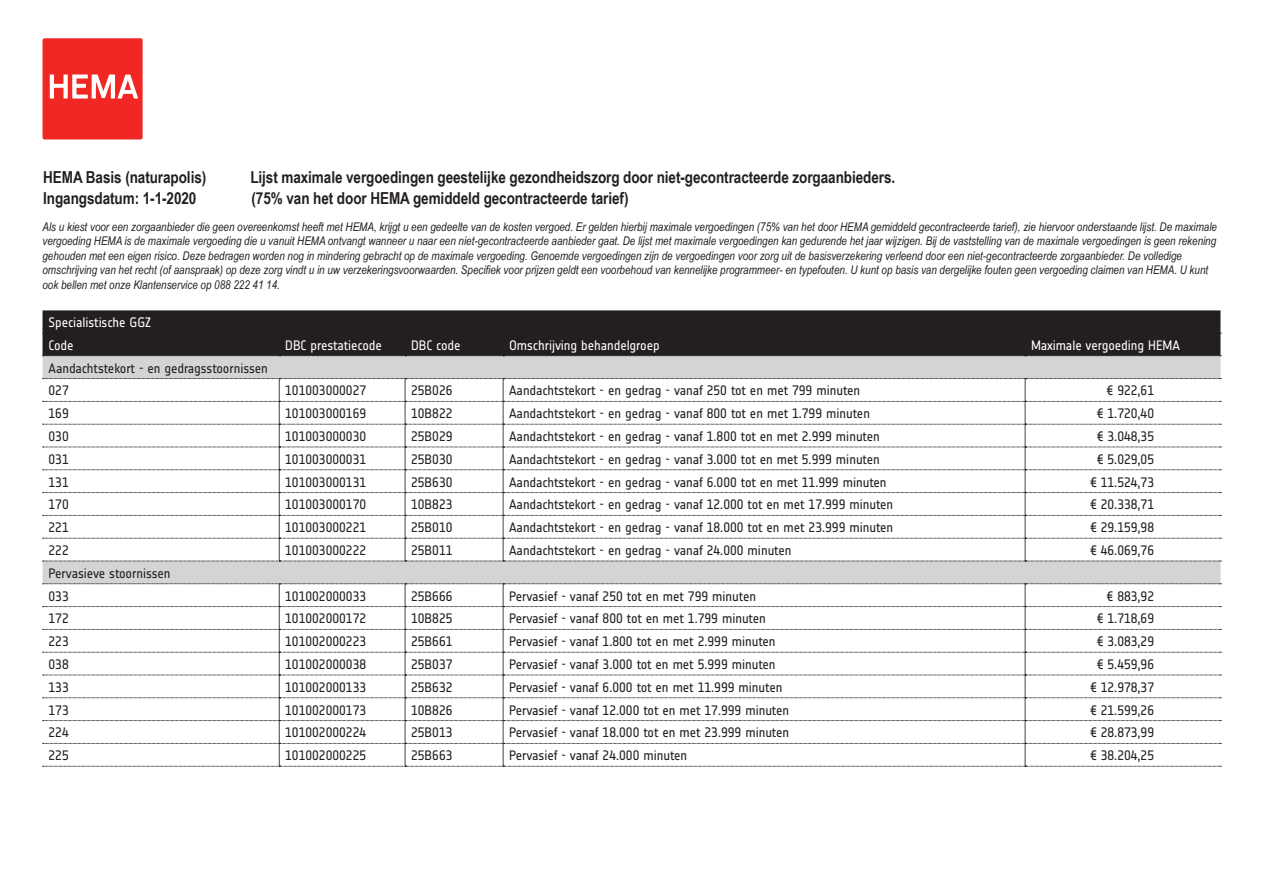
<style>
.page{position:relative;width:1263px;height:893px;background:#fff}
.page>*{position:absolute;margin:0;border:0;box-sizing:border-box;transform-origin:0 0}
.t1{font:700 16.5px "Arial Narrow";letter-spacing:-.005em;color:#241f1f}
.t2{font:13.5px/22.8px "Notes Regular Tf";color:#241f1f}
.t3{font:13.5px/22.8px "Notes Regular Tf";letter-spacing:-.005em;color:#fff}
.t4{font:italic 12px/14.4px "Arial Narrow";color:#241f1f}
</style>
<div class="page">
<div style="left:43px;top:310px;width:1177px;height:45px;background:#241f1f"></div>
<svg style="left:43px;top:333px;width:1178px;height:1px"></svg>
<div style="left:43px;top:38px;width:100px;height:101px;background:#f02723;border-radius:2px"></div>
<svg style="left:50px;top:75px;width:88px;height:24px"></svg>
<div style="left:43px;top:356px;width:1177px;height:227px;background:#d5d4d5"></div>
<svg style="left:43px;top:355px;width:1178px;height:1px"></svg>
<svg style="left:43px;top:378px;width:1178px;height:184px"></svg>
<svg style="left:43px;top:583px;width:1178px;height:184px"></svg>
<p class="t1" style="left:43px;top:165px;width:165px">HEMA Basis (naturapolis)</p>
<p class="t1" style="left:250px;top:165px;width:646px">Lijst maximale vergoedingen geestelijke gezondheidszorg door niet-gecontracteerde zorgaanbieders.</p>
<p class="t1" style="left:43px;top:186px;width:155px">Ingangsdatum: 1-1-2020</p>
<p class="t1" style="left:252px;top:186px;width:378px">(75% van het door HEMA gemiddeld gecontracteerde tarief)</p>
<p class="t4" style="left:43px;top:219px;width:1176px">Als u kiest voor een zorgaanbieder die geen overeenkomst heeft met HEMA, krijgt u een gedeelte van de kosten vergoed. Er gelden hierbij maximale vergoedingen (75% van het door HEMA gemiddeld gecontracteerde tarief), zie hiervoor onderstaande lijst. De maximale vergoeding HEMA is de maximale vergoeding die u vanuit HEMA ontvangt wanneer u naar een niet-gecontracteerde aanbieder gaat. De lijst met maximale vergoedingen kan gedurende het jaar wijzigen. Bij de vaststelling van de maximale vergoedingen is geen rekening gehouden met een eigen risico. Deze bedragen worden nog in mindering gebracht op de maximale vergoeding. Genoemde vergoedingen zijn de vergoedingen voor zorg uit de basisverzekering verleend door een niet-gecontracteerde zorgaanbieder. De volledige omschrijving van het recht (of aanspraak) op deze zorg vindt u in uw verzekeringsvoorwaarden. Specifiek voor prijzen geldt een voorbehoud van kennelijke programmeer- en typefouten. U kunt op basis van dergelijke fouten geen vergoeding claimen van HEMA. U kunt ook bellen met onze Klantenservice op 088 222 41 14.</p>
<p class="t3" style="left:49px;top:311px;width:104px">Specialistische GGZ<br>Code</p>
<p class="t2" style="left:49px;top:357px;width:221px">Aandachtstekort - en gedragsstoornissen<br>027</p>
<p class="t3" style="left:285px;top:334px;width:98px">DBC prestatiecode</p>
<p class="t3" style="left:411px;top:334px;width:51px">DBC code</p>
<p class="t3" style="left:509px;top:334px;width:152px">Omschrijving behandelgroep</p>
<p class="t3" style="left:1031px;top:334px;width:150px">Maximale vergoeding HEMA</p>
<p class="t2" style="left:285px;top:379px;width:82px">101003000027</p>
<p class="t2" style="left:411px;top:379px;width:43px">25B026</p>
<p class="t2" style="left:509px;top:379px;width:353px">Aandachtstekort - en gedrag - vanaf 250 tot en met 799 minuten</p>
<p class="t2" style="left:1106px;top:379px;width:49px">€ 922,61</p>
<p class="t2" style="left:49px;top:402px;width:22px">169</p>
<p class="t2" style="left:285px;top:402px;width:82px">101003000169</p>
<p class="t2" style="left:411px;top:402px;width:43px">10B822</p>
<p class="t2" style="left:509px;top:402px;width:362px">Aandachtstekort - en gedrag - vanaf 800 tot en met 1.799 minuten</p>
<p class="t2" style="left:1097px;top:402px;width:59px">€ 1.720,40</p>
<p class="t2" style="left:49px;top:425px;width:22px">030</p>
<p class="t2" style="left:285px;top:425px;width:82px">101003000030</p>
<p class="t2" style="left:411px;top:425px;width:43px">25B029</p>
<p class="t2" style="left:509px;top:425px;width:372px">Aandachtstekort - en gedrag - vanaf 1.800 tot en met 2.999 minuten</p>
<p class="t2" style="left:1097px;top:425px;width:59px">€ 3.048,35</p>
<p class="t2" style="left:49px;top:448px;width:22px">031</p>
<p class="t2" style="left:285px;top:448px;width:82px">101003000031</p>
<p class="t2" style="left:411px;top:448px;width:43px">25B030</p>
<p class="t2" style="left:509px;top:448px;width:372px">Aandachtstekort - en gedrag - vanaf 3.000 tot en met 5.999 minuten</p>
<p class="t2" style="left:1097px;top:448px;width:59px">€ 5.029,05</p>
<p class="t2" style="left:49px;top:471px;width:22px">131</p>
<p class="t2" style="left:285px;top:471px;width:82px">101003000131</p>
<p class="t2" style="left:411px;top:471px;width:43px">25B630</p>
<p class="t2" style="left:509px;top:471px;width:379px">Aandachtstekort - en gedrag - vanaf 6.000 tot en met 11.999 minuten</p>
<p class="t2" style="left:1090px;top:471px;width:66px">€ 11.524,73</p>
<p class="t2" style="left:49px;top:493px;width:22px">170</p>
<p class="t2" style="left:285px;top:493px;width:82px">101003000170</p>
<p class="t2" style="left:411px;top:493px;width:43px">10B823</p>
<p class="t2" style="left:509px;top:493px;width:386px">Aandachtstekort - en gedrag - vanaf 12.000 tot en met 17.999 minuten</p>
<p class="t2" style="left:1090px;top:493px;width:66px">€ 20.338,71</p>
<p class="t2" style="left:49px;top:516px;width:22px">221</p>
<p class="t2" style="left:285px;top:516px;width:82px">101003000221</p>
<p class="t2" style="left:411px;top:516px;width:43px">25B010</p>
<p class="t2" style="left:509px;top:516px;width:386px">Aandachtstekort - en gedrag - vanaf 18.000 tot en met 23.999 minuten</p>
<p class="t2" style="left:1090px;top:516px;width:66px">€ 29.159,98</p>
<p class="t2" style="left:49px;top:539px;width:22px">222</p>
<p class="t2" style="left:285px;top:539px;width:82px">101003000222</p>
<p class="t2" style="left:411px;top:539px;width:43px">25B011</p>
<p class="t2" style="left:509px;top:539px;width:284px">Aandachtstekort - en gedrag - vanaf 24.000 minuten</p>
<p class="t2" style="left:1090px;top:539px;width:66px">€ 46.069,76</p>
<p class="t2" style="left:49px;top:562px;width:124px">Pervasieve stoornissen<br>033</p>
<p class="t2" style="left:285px;top:585px;width:82px">101002000033</p>
<p class="t2" style="left:411px;top:585px;width:43px">25B666</p>
<p class="t2" style="left:509px;top:585px;width:248px">Pervasief - vanaf 250 tot en met 799 minuten</p>
<p class="t2" style="left:1106px;top:585px;width:49px">€ 883,92</p>
<p class="t2" style="left:49px;top:607px;width:22px">172</p>
<p class="t2" style="left:285px;top:607px;width:82px">101002000172</p>
<p class="t2" style="left:411px;top:607px;width:43px">10B825</p>
<p class="t2" style="left:509px;top:607px;width:258px">Pervasief - vanaf 800 tot en met 1.799 minuten</p>
<p class="t2" style="left:1097px;top:607px;width:59px">€ 1.718,69</p>
<p class="t2" style="left:49px;top:630px;width:22px">223</p>
<p class="t2" style="left:285px;top:630px;width:82px">101002000223</p>
<p class="t2" style="left:411px;top:630px;width:43px">25B661</p>
<p class="t2" style="left:509px;top:630px;width:268px">Pervasief - vanaf 1.800 tot en met 2.999 minuten</p>
<p class="t2" style="left:1097px;top:630px;width:59px">€ 3.083,29</p>
<p class="t2" style="left:49px;top:653px;width:22px">038</p>
<p class="t2" style="left:285px;top:653px;width:82px">101002000038</p>
<p class="t2" style="left:411px;top:653px;width:43px">25B037</p>
<p class="t2" style="left:509px;top:653px;width:268px">Pervasief - vanaf 3.000 tot en met 5.999 minuten</p>
<p class="t2" style="left:1097px;top:653px;width:59px">€ 5.459,96</p>
<p class="t2" style="left:49px;top:676px;width:22px">133</p>
<p class="t2" style="left:285px;top:676px;width:82px">101002000133</p>
<p class="t2" style="left:411px;top:676px;width:43px">25B632</p>
<p class="t2" style="left:509px;top:676px;width:275px">Pervasief - vanaf 6.000 tot en met 11.999 minuten</p>
<p class="t2" style="left:1090px;top:676px;width:66px">€ 12.978,37</p>
<p class="t2" style="left:49px;top:699px;width:22px">173</p>
<p class="t2" style="left:285px;top:699px;width:82px">101002000173</p>
<p class="t2" style="left:411px;top:699px;width:43px">10B826</p>
<p class="t2" style="left:509px;top:699px;width:282px">Pervasief - vanaf 12.000 tot en met 17.999 minuten</p>
<p class="t2" style="left:1090px;top:699px;width:66px">€ 21.599,26</p>
<p class="t2" style="left:49px;top:721px;width:22px">224</p>
<p class="t2" style="left:285px;top:721px;width:82px">101002000224</p>
<p class="t2" style="left:411px;top:721px;width:43px">25B013</p>
<p class="t2" style="left:509px;top:721px;width:282px">Pervasief - vanaf 18.000 tot en met 23.999 minuten</p>
<p class="t2" style="left:1090px;top:721px;width:66px">€ 28.873,99</p>
<p class="t2" style="left:49px;top:744px;width:22px">225</p>
<p class="t2" style="left:285px;top:744px;width:82px">101002000225</p>
<p class="t2" style="left:411px;top:744px;width:43px">25B663</p>
<p class="t2" style="left:509px;top:744px;width:180px">Pervasief - vanaf 24.000 minuten</p>
<p class="t2" style="left:1090px;top:744px;width:66px">€ 38.204,25</p>
</div>
